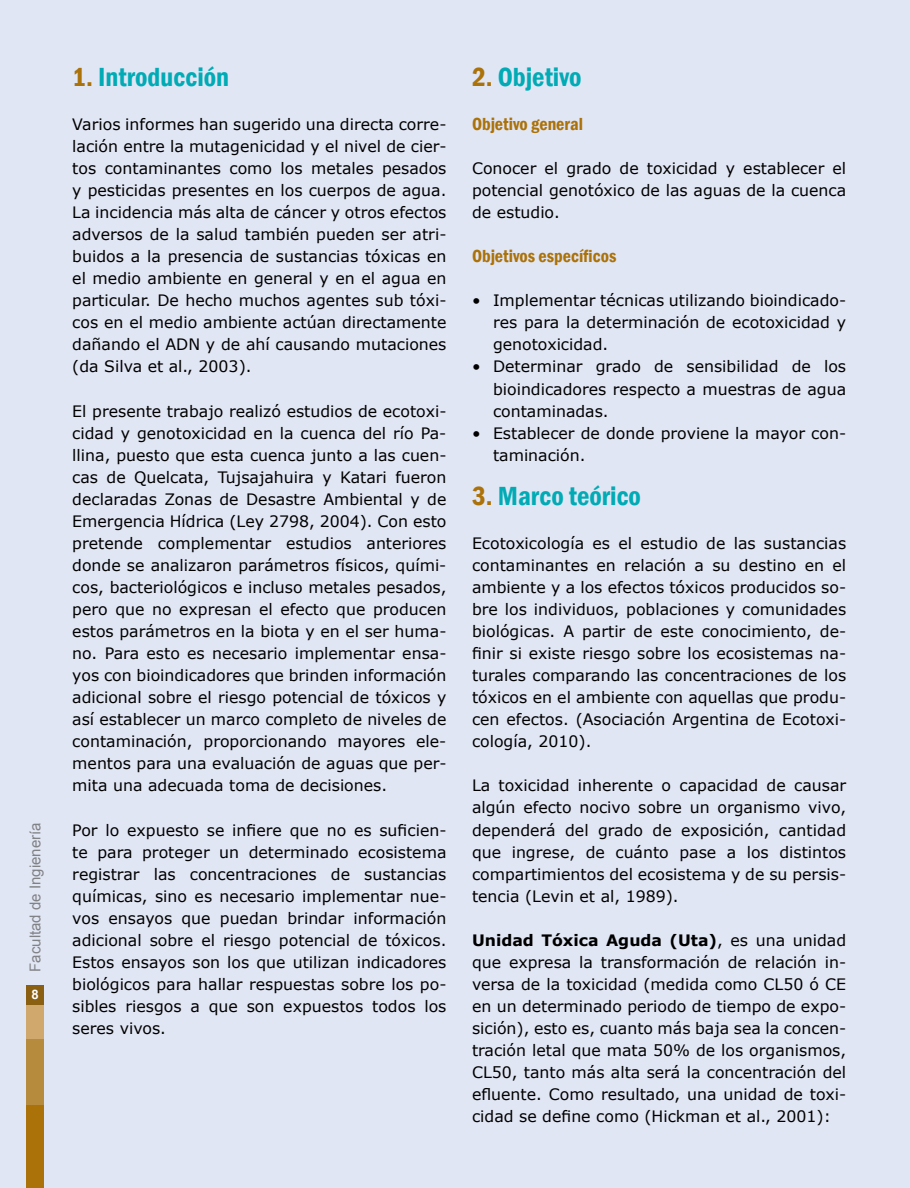
<style>
.page{position:relative;width:910px;height:1188px;background:#fff}
.page>*{position:absolute;margin:0;border:0;box-sizing:border-box;transform-origin:0 0}
.t1{font:600 condensed 27px "Franklin Gothic";color:#00abb5}
.t2{font:600 condensed 18px "Franklin Gothic";color:#ab720a}
.t3{font:15.75px/22px "Verdana";color:#000;text-align:justify}
.t4{font:15px "Arial";color:#808285}
.t5{font:700 13.05px "Arial";color:#fff}
.s1{color:#ab720a}
.s2{font-weight:700}
</style>
<div class="page">
<div style="left:0;top:0;width:909px;height:1188px;background:#e1e6f4"></div>
<div style="left:26px;top:1036px;width:18px;height:100px;background:#b78b3e"></div>
<div style="left:26px;top:1106px;width:18px;height:82px;background:#ab720a"></div>
<div style="left:26px;top:992px;width:18px;height:47px;background:#d0a86d"></div>
<div style="left:26px;top:985px;width:18px;height:20px;background:#8a5f12"></div>
<p class="t4" style="left:25px;top:972px;width:151px;rotate:-90deg">Facultad de Ingienería</p>
<p class="t5" style="left:31px;top:985px;width:9px">8</p>
<h1 class="t1" style="left:72px;top:59px;width:158px"><span class="s1">1.</span> Introducción</h1>
<p class="t3" style="left:72px;top:113px;width:376px">Varios informes han sugerido una directa corre&shy;lación entre la mutagenicidad y el nivel de cier&shy;tos contaminantes como los metales pesados y pesticidas presentes en los cuerpos de agua.<br>La incidencia más alta de cáncer y otros efectos adversos de la salud también pueden ser atri&shy;buidos a la presencia de sustancias tóxicas en el medio ambiente en general y en el agua en particular. De hecho muchos agentes sub tóxi&shy;cos en el medio ambiente actúan directamente dañando el ADN y de ahí causando mutaciones (da Silva et al., 2003).</p>
<p class="t3" style="left:72px;top:400px;width:376px">El presente trabajo realizó estudios de ecotoxi&shy;cidad y genotoxicidad en la cuenca del río Pa&shy;llina, puesto que esta cuenca junto a las cuen&shy;cas de Quelcata, Tujsajahuira y Katari fueron declaradas Zonas de Desastre Ambiental y de Emergencia Hídrica (Ley 2798, 2004). Con esto pretende complementar estudios anteriores donde se analizaron parámetros físicos, quími&shy;cos, bacteriológicos e incluso metales pesados, pero que no expresan el efecto que producen estos parámetros en la biota y en el ser huma&shy;no. Para esto es necesario implementar ensa&shy;yos con bioindicadores que brinden información adicional sobre el riesgo potencial de tóxicos y así establecer un marco completo de niveles de contaminación, proporcionando mayores ele&shy;mentos para una evaluación de aguas que per&shy;mita una adecuada toma de decisiones.</p>
<p class="t3" style="left:72px;top:819px;width:376px">Por lo expuesto se infiere que no es suficien&shy;te para proteger un determinado ecosistema registrar las concentraciones de sustancias químicas, sino es necesario implementar nue&shy;vos ensayos que puedan brindar información adicional sobre el riesgo potencial de tóxicos.<br>Estos ensayos son los que utilizan indicadores biológicos para hallar respuestas sobre los po&shy;sibles riesgos a que son expuestos todos los seres vivos.</p>
<h1 class="t1" style="left:472px;top:59px;width:111px"><span class="s1">2.</span> Objetivo</h1>
<p class="t2" style="left:472px;top:112px;width:113px">Objetivo general</p>
<p class="t3" style="left:472px;top:157px;width:376px">Conocer el grado de toxicidad y establecer el potencial genotóxico de las aguas de la cuenca de estudio.</p>
<p class="t2" style="left:472px;top:244px;width:146px">Objetivos específicos</p>
<p class="t3" style="left:493px;top:289px;width:355px;text-indent:-21px">• Implementar técnicas utilizando bioindicado&shy;res para la determinación de ecotoxicidad y genotoxicidad.</p>
<p class="t3" style="left:493px;top:356px;width:355px;text-indent:-21px">• Determinar grado de sensibilidad de los bioindicadores respecto a muestras de agua contaminadas.</p>
<p class="t3" style="left:493px;top:422px;width:355px;text-indent:-21px">• Establecer de donde proviene la mayor con&shy;taminación.</p>
<h1 class="t1" style="left:472px;top:478px;width:171px"><span class="s1">3.</span> Marco teórico</h1>
<p class="t3" style="left:472px;top:532px;width:376px">Ecotoxicología es el estudio de las sustancias contaminantes en relación a su destino en el ambiente y a los efectos tóxicos producidos so&shy;bre los individuos, poblaciones y comunidades biológicas. A partir de este conocimiento, de&shy;finir si existe riesgo sobre los ecosistemas na&shy;turales comparando las concentraciones de los tóxicos en el ambiente con aquellas que produ&shy;cen efectos. (Asociación Argentina de Ecotoxi&shy;cología, 2010).</p>
<p class="t3" style="left:472px;top:775px;width:376px">La toxicidad inherente o capacidad de causar algún efecto nocivo sobre un organismo vivo, dependerá del grado de exposición, cantidad que ingrese, de cuánto pase a los distintos compartimientos del ecosistema y de su persis&shy;tencia (Levin et al, 1989).</p>
<p class="t3" style="left:472px;top:929px;width:376px"><span class="s2">Unidad Tóxica Aguda (Uta)</span>, es una unidad que expresa la transformación de relación in&shy;versa de la toxicidad (medida como CL50 ó CE en un determinado periodo de tiempo de expo&shy;sición), esto es, cuanto más baja sea la concen&shy;tración letal que mata 50% de los organismos, CL50, tanto más alta será la concentración del efluente. Como resultado, una unidad de toxi&shy;cidad se define como (Hickman et al., 2001):</p>
</div>
